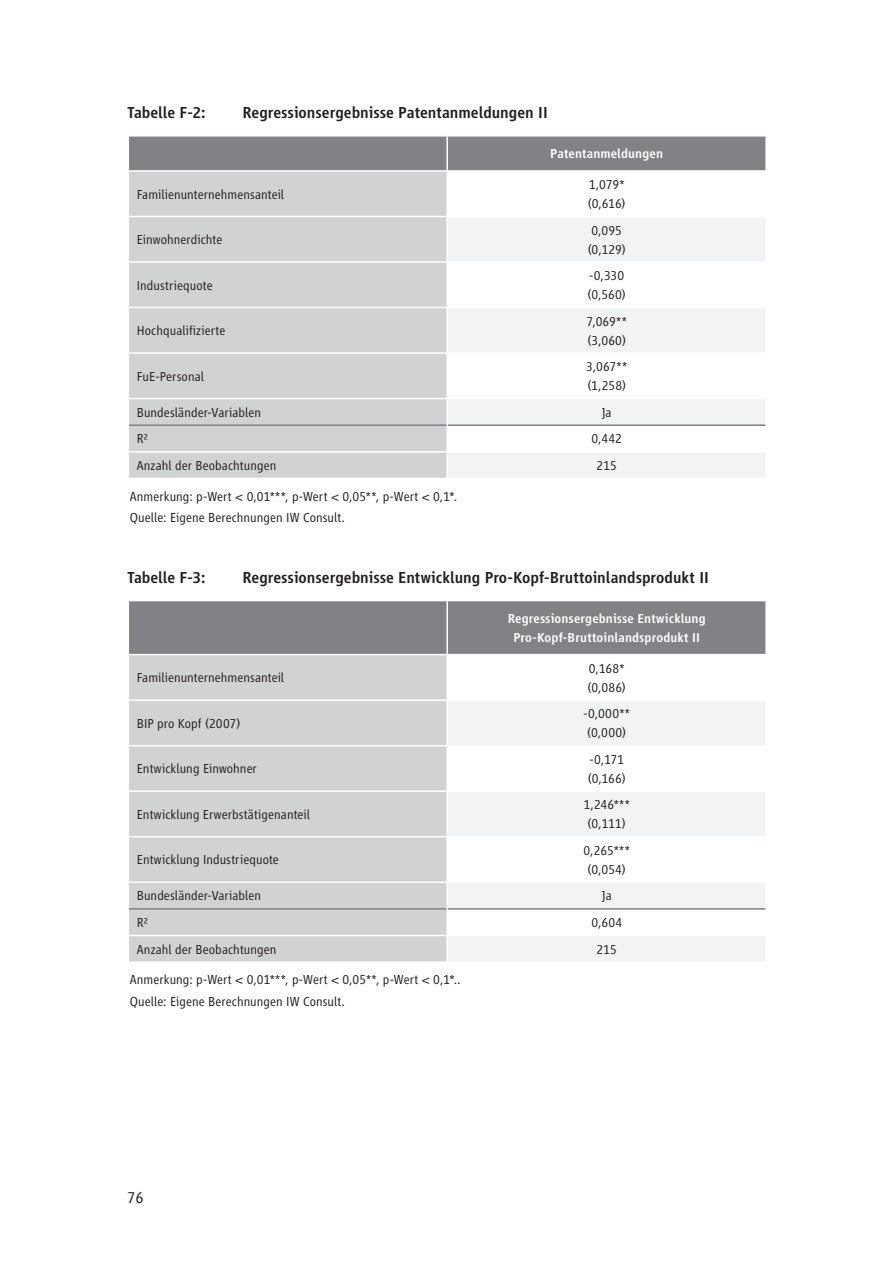
<style>
.page{position:relative;width:893px;height:1263px;background:#fff}
.page>*{position:absolute;margin:0;border:0;box-sizing:border-box;transform-origin:0 0}
.t1{font:500 16.5px "Vialog LT Std";color:#231f20}
.t2{font:300 16.5px "Vialog LT Std";color:#231f20}
.t3{font:300 13.5px/18.9px "Vialog LT Std";letter-spacing:.005em;color:#231f20}
.t4{font:500 13.5px/18.9px "Vialog LT Std";letter-spacing:.005em;color:#fff;text-align:center}
</style>
<div class="page">
<div style="left:129px;top:137px;width:636px;height:33px;background:#808285"></div>
<div style="left:129px;top:172px;width:317px;height:306px;background:#d1d2d4"></div>
<svg style="left:448px;top:217px;width:317px;height:260px;fill:#f2f3f4"></svg>
<hr style="left:446px;top:137px;width:2px;height:33px;background:#fff">
<hr style="left:448px;top:261px;width:319px;height:2px;background:#fff">
<hr style="left:448px;top:307px;width:319px;height:1px;background:#fff">
<hr style="left:448px;top:352px;width:319px;height:2px;background:#fff">
<hr style="left:448px;top:398px;width:319px;height:1px;background:#fff">
<hr style="left:448px;top:451px;width:319px;height:2px;background:#fff">
<hr style="left:128px;top:216px;width:320px;height:1px;background:#fff">
<hr style="left:128px;top:261px;width:320px;height:2px;background:#fff">
<hr style="left:128px;top:307px;width:320px;height:1px;background:#fff">
<hr style="left:128px;top:352px;width:320px;height:2px;background:#fff">
<hr style="left:128px;top:398px;width:320px;height:1px;background:#fff">
<hr style="left:128px;top:451px;width:320px;height:2px;background:#fff">
<hr style="left:129px;top:424px;width:317px;height:2px;background:#808285">
<hr style="left:448px;top:424px;width:317px;height:2px;background:#808285">
<div style="left:129px;top:601px;width:636px;height:53px;background:#808285"></div>
<div style="left:129px;top:655px;width:317px;height:306px;background:#d1d2d4"></div>
<svg style="left:448px;top:701px;width:317px;height:260px;fill:#f2f3f4"></svg>
<hr style="left:446px;top:601px;width:2px;height:53px;background:#fff">
<hr style="left:448px;top:745px;width:319px;height:1px;background:#fff">
<hr style="left:448px;top:790px;width:319px;height:2px;background:#fff">
<hr style="left:448px;top:836px;width:319px;height:1px;background:#fff">
<hr style="left:448px;top:881px;width:319px;height:2px;background:#fff">
<hr style="left:448px;top:935px;width:319px;height:1px;background:#fff">
<hr style="left:128px;top:699px;width:320px;height:2px;background:#fff">
<hr style="left:128px;top:745px;width:320px;height:1px;background:#fff">
<hr style="left:128px;top:790px;width:320px;height:2px;background:#fff">
<hr style="left:128px;top:836px;width:320px;height:1px;background:#fff">
<hr style="left:128px;top:881px;width:320px;height:2px;background:#fff">
<hr style="left:128px;top:935px;width:320px;height:1px;background:#fff">
<hr style="left:129px;top:908px;width:317px;height:2px;background:#808285">
<hr style="left:448px;top:908px;width:317px;height:2px;background:#808285">
<p class="t1" style="left:128px;top:103px;width:80px">Tabelle F-2:</p>
<p class="t1" style="left:242px;top:103px;width:307px">Regressionsergebnisse Patentanmeldungen II</p>
<p class="t4" style="left:550px;top:144px;width:114px">Patentanmeldungen</p>
<p class="t3" style="left:137px;top:185px;width:149px">Familienunternehmensanteil</p>
<p class="t3" style="left:588px;top:175px;width:39px">1,079* (0,616)</p>
<p class="t3" style="left:137px;top:230px;width:87px">Einwohnerdichte</p>
<p class="t3" style="left:588px;top:221px;width:39px">0,095 (0,129)</p>
<p class="t3" style="left:137px;top:276px;width:77px">Industriequote</p>
<p class="t3" style="left:587px;top:266px;width:40px">-0,330 (0,560)</p>
<p class="t3" style="left:137px;top:321px;width:90px">Hochqualifizierte</p>
<p class="t3" style="left:587px;top:312px;width:42px">7,069** (3,060)</p>
<p class="t3" style="left:137px;top:367px;width:69px">FuE-Personal</p>
<p class="t3" style="left:586px;top:357px;width:42px">3,067** (1,258)</p>
<p class="t3" style="left:137px;top:403px;width:126px">Bundesländer-Variablen</p>
<p class="t3" style="left:602px;top:403px;width:11px">Ja</p>
<p class="t3" style="left:137px;top:429px;width:13px">R²</p>
<p class="t3" style="left:591px;top:429px;width:32px">0,442</p>
<p class="t3" style="left:137px;top:456px;width:141px">Anzahl der Beobachtungen</p>
<p class="t3" style="left:596px;top:456px;width:22px">215</p>
<p class="t3" style="left:130px;top:485px;width:329px;line-height:21.6px">Anmerkung: p-Wert &lt; 0,01***, p-Wert &lt; 0,05**, p-Wert &lt; 0,1*.<br>Quelle: Eigene Berechnungen IW Consult.</p>
<p class="t1" style="left:128px;top:568px;width:79px">Tabelle F-3:</p>
<p class="t1" style="left:242px;top:568px;width:468px">Regressionsergebnisse Entwicklung Pro-Kopf-Bruttoinlandsprodukt II</p>
<p class="t4" style="left:508px;top:609px;width:200px">Regressionsergebnisse Entwicklung<br>Pro-Kopf-Bruttoinlandsprodukt II</p>
<p class="t3" style="left:137px;top:668px;width:149px">Familienunternehmensanteil</p>
<p class="t3" style="left:587px;top:659px;width:40px">0,168* (0,086)</p>
<p class="t3" style="left:137px;top:714px;width:105px">BIP pro Kopf (2007)</p>
<p class="t3" style="left:583px;top:704px;width:48px">-0,000** (0,000)</p>
<p class="t3" style="left:137px;top:759px;width:122px">Entwicklung Einwohner</p>
<p class="t3" style="left:588px;top:750px;width:39px">-0,171 (0,166)</p>
<p class="t3" style="left:137px;top:805px;width:175px">Entwicklung Erwerbstätigenanteil</p>
<p class="t3" style="left:583px;top:795px;width:48px;text-align:center">1,246*** (0,111)</p>
<p class="t3" style="left:137px;top:850px;width:143px">Entwicklung Industriequote</p>
<p class="t3" style="left:584px;top:841px;width:48px">0,265*** (0,054)</p>
<p class="t3" style="left:137px;top:886px;width:126px">Bundesländer-Variablen</p>
<p class="t3" style="left:602px;top:886px;width:11px">Ja</p>
<p class="t3" style="left:137px;top:913px;width:13px">R²</p>
<p class="t3" style="left:591px;top:913px;width:32px">0,604</p>
<p class="t3" style="left:137px;top:940px;width:141px">Anzahl der Beobachtungen</p>
<p class="t3" style="left:597px;top:940px;width:22px">215</p>
<p class="t3" style="left:130px;top:969px;width:332px;line-height:21.6px">Anmerkung: p-Wert &lt; 0,01***, p-Wert &lt; 0,05**, p-Wert &lt; 0,1*..<br>Quelle: Eigene Berechnungen IW Consult.</p>
<p class="t2" style="left:127px;top:1189px;width:18px">76</p>
</div>
